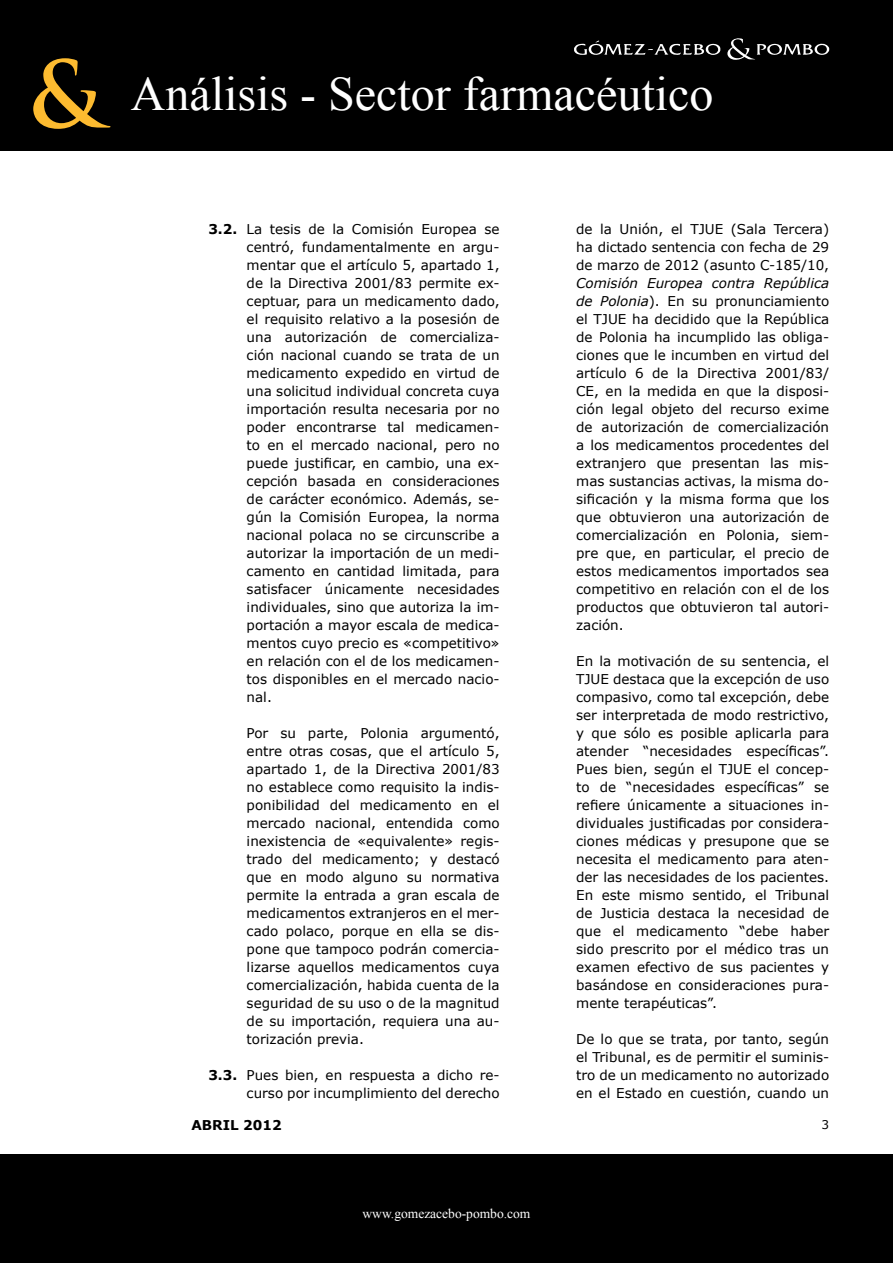
<style>
.page{position:relative;width:893px;height:1263px;background:#fff}
.page>*{position:absolute;margin:0;border:0;box-sizing:border-box;transform-origin:0 0}
.t1{font:700 90px "Trajan Pro";color:#fdbb30}
.t2{font:48px "Times New Roman";color:#fff}
.t3{font:13.5px/18px "Verdana";color:#000;text-align:justify}
.t4{font:13.5px "Times New Roman";color:#fff}
.t5{font:700 13.5px "Verdana";color:#000}
.t6{font:12px "Verdana";color:#000}
.s1{font-weight:700}
.s2{font-style:italic}
</style>
<div class="page">
<div style="left:0;top:0;width:893px;height:151px;background:#000"></div>
<div style="left:0;top:1154px;width:893px;height:109px;background:#000"></div>
<svg style="left:727px;top:38px;width:102px;height:22px"></svg>
<svg style="left:574px;top:41px;width:147px;height:14px"></svg>
<h1 class="t1" style="left:28px;top:39px;width:76px">&amp;</h1>
<h2 class="t2" style="left:131px;top:62px;width:584px">Análisis - Sector farmacéutico</h2>
<p class="t3" style="left:247px;top:220px;width:255px;text-indent:-38px"><span class="s1">3.2.</span> La tesis de la Comisión Europea se centró, fundamentalmente en argu&shy;mentar que el artículo 5, apartado 1, de la Directiva 2001/83 permite ex&shy;ceptuar, para un medicamento dado, el requisito relativo a la posesión de una autorización de comercializa&shy;ción nacional cuando se trata de un medicamento expedido en virtud de una solicitud individual concreta cuya importación resulta necesaria por no poder encontrarse tal medicamen&shy;to en el mercado nacional, pero no puede justificar, en cambio, una ex&shy;cepción basada en consideraciones de carácter económico. Además, se&shy;gún la Comisión Europea, la norma nacional polaca no se circunscribe a autorizar la importación de un medi&shy;camento en cantidad limitada, para satisfacer únicamente necesidades individuales, sino que autoriza la im&shy;portación a mayor escala de medica&shy;mentos cuyo precio es «competitivo» en relación con el de los medicamen&shy;tos disponibles en el mercado nacio&shy;nal.</p>
<p class="t3" style="left:247px;top:724px;width:255px">Por su parte, Polonia argumentó, entre otras cosas, que el artículo 5, apartado 1, de la Directiva 2001/83 no establece como requisito la indis&shy;ponibilidad del medicamento en el mercado nacional, entendida como inexistencia de «equivalente» regis&shy;trado del medicamento; y destacó que en modo alguno su normativa permite la entrada a gran escala de medicamentos extranjeros en el mer&shy;cado polaco, porque en ella se dis&shy;pone que tampoco podrán comercia&shy;lizarse aquellos medicamentos cuya comercialización, habida cuenta de la seguridad de su uso o de la magnitud de su importación, requiera una au&shy;torización previa.</p>
<p class="t3" style="left:208px;top:1066px;width:293px;text-align:right"><span class="s1">3.3.</span> Pues bien, en respuesta a dicho re&shy;curso por incumplimiento del derecho</p>
<p class="t5" style="left:191px;top:1115px;width:92px">ABRIL 2012</p>
<p class="t4" style="left:363px;top:1204px;width:169px">www.gomezacebo-pombo.com</p>
<p class="t3" style="left:576px;top:220px;width:255px">de la Unión, el TJUE (Sala Tercera) ha dictado sentencia con fecha de 29 de marzo de 2012 (asunto C‑185/10,</p>
<p class="t3" style="left:576px;top:274px;width:255px"><span class="s2">Comisión Europea contra República de Polonia</span>). En su pronunciamiento el TJUE ha decidido que la República de Polonia ha incumplido las obliga&shy;ciones que le incumben en virtud del artículo 6 de la Directiva 2001/83/ CE, en la medida en que la disposi&shy;ción legal objeto del recurso exime de autorización de comercialización a los medicamentos procedentes del extranjero que presentan las mis&shy;mas sustancias activas, la misma do&shy;sificación y la misma forma que los que obtuvieron una autorización de comercialización en Polonia, siem&shy;pre que, en particular, el precio de estos medicamentos importados sea competitivo en relación con el de los productos que obtuvieron tal autori&shy;zación.</p>
<p class="t3" style="left:576px;top:652px;width:255px">En la motivación de su sentencia, el TJUE destaca que la excepción de uso compasivo, como tal excepción, debe ser interpretada de modo restrictivo, y que sólo es posible aplicarla para atender “necesidades específicas”.<br>Pues bien, según el TJUE el concep&shy;to de “necesidades específicas” se refiere únicamente a situaciones in&shy;dividuales justificadas por considera&shy;ciones médicas y presupone que se necesita el medicamento para aten&shy;der las necesidades de los pacientes.<br>En este mismo sentido, el Tribunal de Justicia destaca la necesidad de que el medicamento “debe haber sido prescrito por el médico tras un examen efectivo de sus pacientes y basándose en consideraciones pura&shy;mente terapéuticas”.</p>
<p class="t3" style="left:576px;top:1030px;width:255px">De lo que se trata, por tanto, según el Tribunal, es de permitir el suminis&shy;tro de un medicamento no autorizado en el Estado en cuestión, cuando un</p>
<p class="t6" style="left:822px;top:1117px;width:9px">3</p>
</div>
